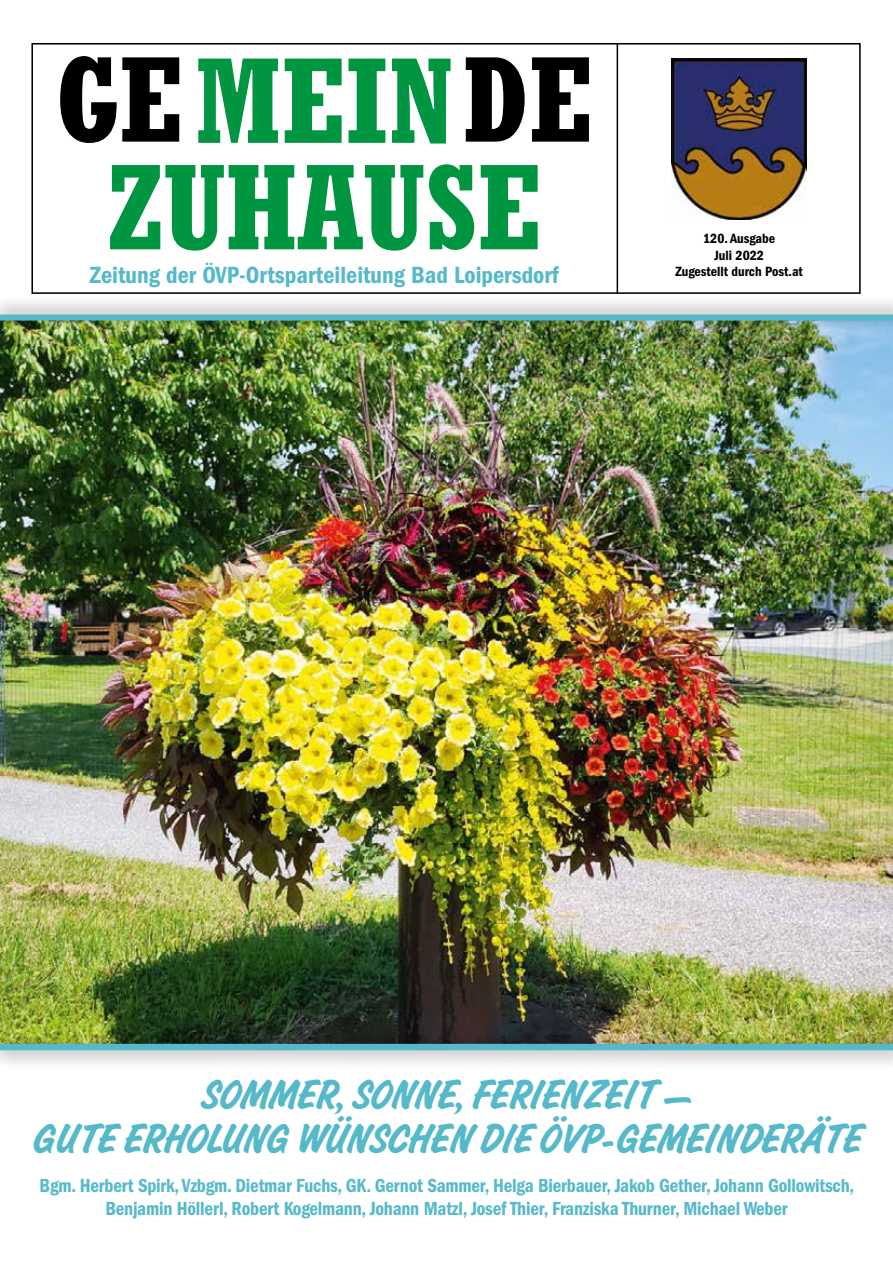
<style>
.page{position:relative;width:893px;height:1263px;background:#fff}
.page>*{position:absolute;margin:0;border:0;box-sizing:border-box;transform-origin:0 0}
.t1{font:700 condensed 120px/107.7px "Rockwell";color:#009641;text-align:center}
.t2{font:700 41.7px/43.5px "Bellamy";color:#56b9ca;text-align:center}
.t3{font:24.3px "ITC Franklin Gothic Std Dm Cd";color:#56b9ca}
.t4{font:19.65px/23.5px "ITC Franklin Gothic Std Dm Cd";letter-spacing:-.01em;color:#56b9ca;text-align:center;scale:.96 1}
.t5{font:13.8px/16.6px "ITC Franklin Gothic Std Dm Cd";color:#000;text-align:center}
.s1{color:#000}
</style>
<div class="page">
<img style="left:0;top:330px;width:893px;height:703px">
<div style="left:31px;top:43px;width:830px;height:251px;border:2px solid #000"></div>
<img style="left:671px;top:59px;width:136px;height:160px">
<div style="left:0;top:296px;width:893px;height:34px;background:#000;opacity:.45"></div>
<div style="left:0;top:315px;width:893px;height:6px;background:#56b9ca"></div>
<div style="left:0;top:1033px;width:893px;height:37px;background:#000;opacity:.45"></div>
<div style="left:0;top:1044px;width:893px;height:6px;background:#56b9ca"></div>
<hr style="left:617px;top:43px;width:1px;height:251px;background:#000">
<div style="left:0;top:1045px;width:893px;height:142px;background:#fff"></div>
<h1 class="t1" style="left:56px;top:45px;width:539px"><span class="s1">GE</span>MEIN<span class="s1">DE<br></span>ZUHAUSE</h1>
<p class="t3" style="left:90px;top:261px;width:470px">Zeitung der ÖVP-Ortsparteileitung Bad Loipersdorf</p>
<p class="t5" style="left:675px;top:230px;width:129px">120. Ausgabe<br>Juli 2022<br>Zugestellt durch Post.at</p>
<h2 class="t2" style="left:32px;top:1073px;width:830px">SOMMER, SONNE, FERIENZEIT –<br>GUTE ERHOLUNG WÜNSCHEN DIE ÖVP-GEMEINDERÄTE</h2>
<p class="t4" style="left:40px;top:1173px;width:850px">Bgm. Herbert Spirk, Vzbgm. Dietmar Fuchs, GK. Gernot Sammer, Helga Bierbauer, Jakob Gether, Johann Gollowitsch,<br>Benjamin Höllerl, Robert Kogelmann, Johann Matzl, Josef Thier, Franziska Thurner, Michael Weber</p>
</div>
